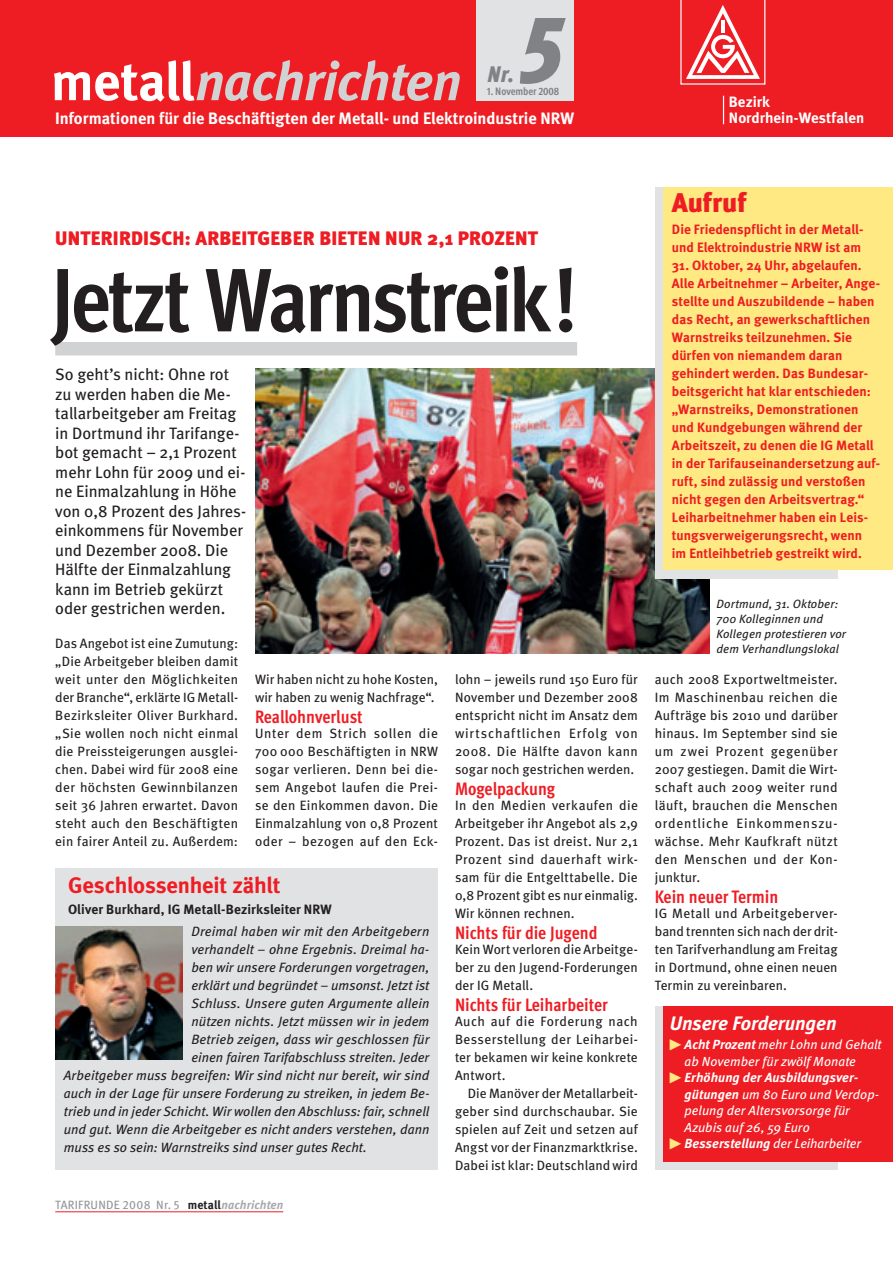
<style>
.page{position:relative;width:893px;height:1263px;background:#fff}
.page>*{position:absolute;margin:0;border:0;box-sizing:border-box;transform-origin:0 0}
.t1{font:96px "Meta Cond Black Italic Expert";color:#808285}
.t2{font:700 90px "Meta Cond";letter-spacing:-.04em;color:#231f20}
.t3{font:italic 700 54px "Meta";letter-spacing:-.01em;color:#d1d2d4}
.t4{font:900 27px "Meta";letter-spacing:-.005em;color:#ee1d23}
.t5{font:700 22.5px "Meta";letter-spacing:-.01em;color:#ee1d23}
.t6{font:italic 900 22.5px "Meta Cond";color:#808285}
.t7{font:900 19.5px "Meta";letter-spacing:.01em;color:#ee1d23}
.t8{font:italic 700 19.5px "Meta";letter-spacing:-.005em;color:#fff}
.t9{font:700 18px "Meta Cond";color:#ee1d23}
.t10{font:16.5px/19.5px "Meta";color:#231f20}
.t11{font:700 16.5px "Meta";color:#fff}
.t12{font:700 15px/16.5px "Meta";letter-spacing:.005em;color:#fff}
.t13{font:13.5px/18px "Meta";letter-spacing:.01em;color:#231f20;text-align:justify}
.t14{font:700 13.5px/18px "Meta";letter-spacing:.005em;color:#ee1d23}
.t15{font:italic 13.5px "Meta";letter-spacing:.005em;color:#231f20}
.t16{font:700 13.5px "Meta";letter-spacing:.01em;color:#231f20}
.t17{font:italic 13.2px/16.5px "Meta";color:#fff}
.t18{font:italic 12px/15px "Meta";letter-spacing:.005em;color:#231f20}
.t19{font:12px "Meta";letter-spacing:.015em;color:#939598}
.t20{font:700 10.8px "Meta Cond";letter-spacing:-.005em;color:#808285}
.s1{font-style:normal;color:#fff}
.s2{font-family:"Meta Cond Bold Expert";font-weight:400}
.s3{font-family:"Meta Book Caps Expert"}
.s4{font-weight:700;color:#231f20}
.s5{font-weight:700;font-style:italic;color:#a8a9ad}
.s6{font-family:"Carta";font-style:normal;font-size:10.5px;color:#ffe982}
.s7{font-weight:700}
</style>
<div class="page">
<hr style="left:55px;top:1212px;width:228px;height:1px;background:#ee1d23">
<div style="left:0;top:0;width:893px;height:136px;background:#ee1d23"></div>
<div style="left:55px;top:342px;width:522px;height:13px;background:#d1d2d4"></div>
<div style="left:55px;top:868px;width:383px;height:302px;background:#e1e2e4"></div>
<img style="left:55px;top:927px;width:128px;height:132px">
<div style="left:476px;top:0;width:98px;height:101px;background:#e1e2e4"></div>
<svg style="left:680px;top:0;width:85px;height:85px"></svg>
<svg style="left:723px;top:96px;width:1px;height:28px"></svg>
<img style="left:255px;top:369px;width:454px;height:285px">
<div style="left:655px;top:187px;width:183px;height:391px;background:#e1e2e4"></div>
<div style="left:663px;top:187px;width:230px;height:383px;background:#ffe982"></div>
<div style="left:655px;top:1006px;width:183px;height:164px;background:#e1e2e4"></div>
<div style="left:663px;top:1006px;width:230px;height:156px;background:#ee1d23"></div>
<h3 class="t3" style="left:51px;top:62px;width:412px"><span class="s1">metall</span>nachrichten</h3>
<h1 class="t1" style="left:519px;top:-8px;width:46px">5</h1>
<h3 class="t6" style="left:487px;top:66px;width:28px">Nr.</h3>
<p class="t20" style="left:487px;top:87px;width:74px"><span class="s2">1</span>. November <span class="s2">2008</span></p>
<p class="t11" style="left:55px;top:112px;width:520px">Informationen für die Beschäftigten der Metall- und Elektroindustrie NRW</p>
<p class="t12" style="left:729px;top:94px;width:137px">Bezirk<br>Nordrhein-Westfalen</p>
<h3 class="t7" style="left:55px;top:231px;width:484px">UNTERIRDISCH: ARBEITGEBER BIETEN NUR 2,1 PROZENT</h3>
<h2 class="t2" style="left:51px;top:267px;width:528px">Jetzt Warnstreik!</h2>
<p class="t10" style="left:55px;top:366px;width:192px">So geht’s nicht: Ohne rot zu werden haben die Me&shy;tallarbeitgeber am Freitag in Dortmund ihr Tarifange&shy;bot gemacht – 2,1 Prozent mehr Lohn für 2009 und ei&shy;ne Einmalzahlung in Höhe von 0,8 Prozent des Jahres&shy;einkommens für November und Dezember 2008. Die<br>Hälfte der Einmalzahlung kann im Betrieb gekürzt oder gestrichen werden.</p>
<p class="t13" style="left:55px;top:635px;width:184px">Das Angebot ist eine Zumutung: „Die Arbeitgeber bleiben damit weit unter den Möglichkeiten der Branche“, erklärte IG Metall-Bezirksleiter Oliver Burkhard. „Sie wollen noch nicht einmal die Preissteigerungen ausglei&shy;chen. Dabei wird für 2008 eine der höchsten Gewinnbilanzen seit 36 Jahren erwartet. Davon steht auch den Beschäftigten ein fairer Anteil zu. Außerdem:</p>
<p class="t13" style="left:255px;top:671px;width:184px">Wir haben nicht zu hohe Kosten, wir haben zu wenig Nachfrage“.</p>
<h3 class="t9" style="left:255px;top:710px;width:109px">Reallohnverlust</h3>
<p class="t13" style="left:255px;top:725px;width:184px">Unter dem Strich sollen die 700 000 Beschäftigten in NRW sogar verlieren. Denn bei die&shy;sem Angebot laufen die Prei&shy;se den Einkommen davon. Die Einmalzahlung von 0,8 Prozent oder – bezogen auf den Eck-</p>
<h3 class="t5" style="left:68px;top:877px;width:214px">Geschlossenheit zählt</h3>
<p class="t16" style="left:68px;top:904px;width:265px">Oliver Burkhard, IG Metall-Bezirksleiter NRW</p>
<p class="t15" style="left:191px;top:926px;width:240px">Dreimal haben wir mit den Arbeitgebern</p>
<p class="t15" style="left:191px;top:944px;width:240px">verhandelt – ohne Ergebnis. Dreimal ha-</p>
<p class="t15" style="left:191px;top:962px;width:240px">ben wir unsere Forderungen vorgetragen,</p>
<p class="t15" style="left:191px;top:980px;width:239px">erklärt und begründet – umsonst. Jetzt ist</p>
<p class="t15" style="left:191px;top:998px;width:240px">Schluss. Unsere guten Argumente allein</p>
<p class="t15" style="left:191px;top:1016px;width:240px">nützen nichts. Jetzt müssen wir in jedem</p>
<p class="t15" style="left:191px;top:1034px;width:240px">Betrieb zeigen, dass wir geschlossen für</p>
<p class="t15" style="left:191px;top:1052px;width:240px">einen fairen Tarifabschluss streiten. Jeder</p>
<p class="t15" style="left:64px;top:1070px;width:367px">Arbeitgeber muss begreifen: Wir sind nicht nur bereit, wir sind</p>
<p class="t15" style="left:64px;top:1088px;width:367px">auch in der Lage für unsere Forderung zu streiken, in jedem Be-</p>
<p class="t15" style="left:64px;top:1106px;width:367px">trieb und in jeder Schicht. Wir wollen den Abschluss: fair, schnell</p>
<p class="t15" style="left:64px;top:1124px;width:367px">und gut. Wenn die Arbeitgeber es nicht anders verstehen, dann</p>
<p class="t15" style="left:64px;top:1142px;width:305px">muss es so sein: Warnstreiks sind unser gutes Recht.</p>
<p class="t19" style="left:55px;top:1200px;width:230px">TARIFRUNDE <span class="s3">2008</span> Nr. <span class="s3">5</span> <span class="s4">metall</span><span class="s5">nachrichten</span></p>
<p class="t13" style="left:455px;top:671px;width:184px">lohn – jeweils rund 150 Euro für November und Dezember 2008 entspricht nicht im Ansatz dem wirtschaftlichen Erfolg von 2008. Die Hälfte davon kann sogar noch gestrichen werden.</p>
<h3 class="t9" style="left:455px;top:782px;width:101px">Mogelpackung</h3>
<p class="t13" style="left:455px;top:797px;width:184px">In den Medien verkaufen die Arbeitgeber ihr Angebot als 2,9<br>Prozent. Das ist dreist. Nur 2,1<br>Prozent sind dauerhaft wirk&shy;sam für die Entgelttabelle. Die 0,8 Prozent gibt es nur einmalig.<br>Wir können rechnen.</p>
<h3 class="t9" style="left:455px;top:926px;width:144px">Nichts für die Jugend</h3>
<p class="t13" style="left:455px;top:941px;width:184px">Kein Wort verloren die Arbeitge&shy;ber zu den Jugend-Forderungen der IG Metall.</p>
<h3 class="t9" style="left:455px;top:998px;width:154px">Nichts für Leiharbeiter</h3>
<p class="t13" style="left:455px;top:1013px;width:184px">Auch auf die Forderung nach Besserstellung der Leiharbei&shy;ter bekamen wir keine konkrete Antwort.</p>
<p class="t13" style="left:455px;top:1085px;width:184px;text-indent:13px">Die Manöver der Metallarbeit&shy;geber sind durchschaubar. Sie spielen auf Zeit und setzen auf Angst vor der Finanzmarktkrise.<br>Dabei ist klar: Deutschland wird</p>
<h3 class="t4" style="left:672px;top:193px;width:76px">Aufruf</h3>
<p class="t14" style="left:672px;top:221px;width:193px">Die Friedenspflicht in der Metall&shy;und Elektroindustrie NRW ist am</p>
<p class="t14" style="left:672px;top:257px;width:210px">31. Oktober, 24 Uhr, abgelaufen.<br>Alle Arbeitnehmer – Arbeiter, Ange&shy;stellte und Auszubildende – haben das Recht, an gewerkschaftlichen Warnstreiks teilzunehmen. Sie dürfen von niemandem daran gehindert werden. Das Bundesar&shy;beitsgericht hat klar entschieden: „Warnstreiks, Demonstrationen und Kundgebungen während der Arbeitszeit, zu denen die IG Metall in der Tarifauseinandersetzung auf&shy;ruft, sind zulässig und verstoßen nicht gegen den Arbeitsvertrag.“ Leiharbeitnehmer haben ein Leis&shy;tungsverweigerungsrecht, wenn<br>im Entleihbetrieb gestreikt wird.</p>
<p class="t18" style="left:716px;top:597px;width:131px">Dortmund, 31. Oktober:<br>700 Kolleginnen und<br>Kollegen protestieren vor dem Verhandlungslokal</p>
<p class="t13" style="left:655px;top:671px;width:184px">auch 2008 Exportweltmeister.<br>Im Maschinenbau reichen die Aufträge bis 2010 und darüber hinaus. Im September sind sie um zwei Prozent gegenüber 2007 gestiegen. Damit die Wirt&shy;schaft auch 2009 weiter rund läuft, brauchen die Menschen ordentliche Einkommenszu&shy;wächse. Mehr Kaufkraft nützt den Menschen und der Kon&shy;junktur.</p>
<h3 class="t9" style="left:655px;top:890px;width:125px">Kein neuer Termin</h3>
<p class="t13" style="left:655px;top:905px;width:184px">IG Metall und Arbeitgeberver&shy;band trennten sich nach der drit&shy;ten Tarifverhandlung am Freitag in Dortmund, ohne einen neuen Termin zu vereinbaren.</p>
<h3 class="t8" style="left:670px;top:1016px;width:168px">Unsere Forderungen</h3>
<p class="t17" style="left:685px;top:1037px;width:198px;text-indent:-15px"><span class="s6">-</span> <span class="s7">Acht Prozent</span> mehr Lohn und Gehalt ab November für zwölf Monate</p>
<p class="t17" style="left:685px;top:1070px;width:196px;text-indent:-15px"><span class="s6">-</span> <span class="s7">Erhöhung der Ausbildungsver&shy;gütungen</span> um 80 Euro und Verdop&shy;pelung der Altersvorsorge für<br>Azubis auf 26, 59 Euro</p>
<p class="t17" style="left:670px;top:1136px;width:193px"><span class="s6">-</span> <span class="s7">Besserstellung</span> der Leiharbeiter</p>
</div>
